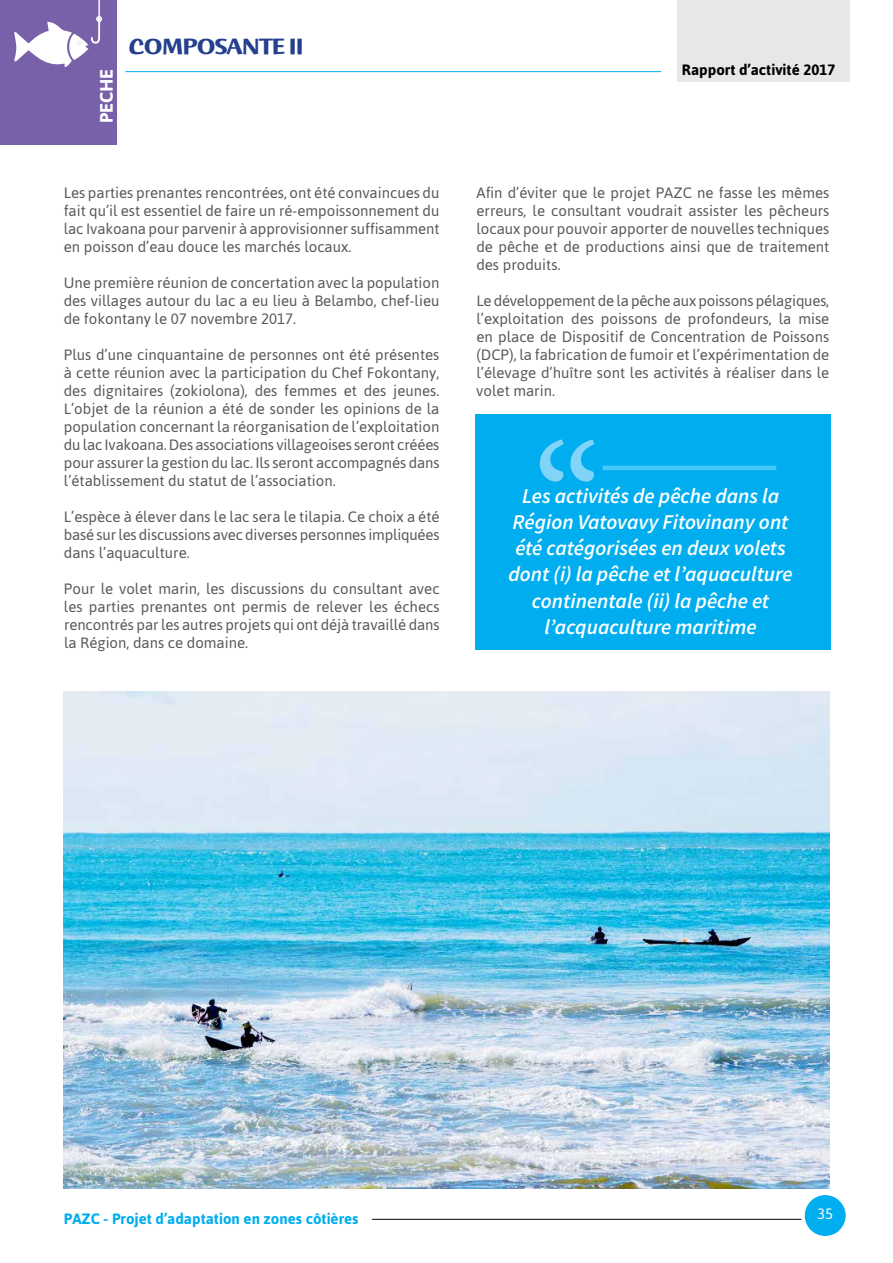
<style>
.page{position:relative;width:893px;height:1263px;background:#fff}
.page>*{position:absolute;margin:0;border:0;box-sizing:border-box;transform-origin:0 0}
.t1{font:24px "Humana Sans ITCTT Bold";letter-spacing:-.04em;color:#25408f}
.t2{font:italic 600 21px/26.2px "Source Sans Pro";color:#fff;text-align:center}
.t3{font:700 18px "Asap";color:#fff}
.t4{font:15px/18px "Asap";color:#58595b;text-align:justify}
.t5{font:700 15px "Asap";color:#00aeef}
.t6{font:700 15px "Asap";color:#000}
.t7{font:15px "Asap";color:#fff}
</style>
<div class="page">
<div style="left:677px;top:0;width:173px;height:81px;background:#e6e7e8"></div>
<img style="left:64px;top:692px;width:765px;height:496px">
<div style="left:475px;top:414px;width:355px;height:235px;background:#00aeef"></div>
<svg style="left:540px;top:439px;width:54px;height:43px"></svg>
<hr style="left:603px;top:466px;width:173px;height:4px;background:#44c8f5">
<hr style="left:125px;top:71px;width:536px;height:1px;background:#00aeef">
<hr style="left:372px;top:1219px;width:429px;height:1px;background:#000">
<div style="left:805px;top:1195px;width:41px;height:41px;background:#00aeef;border-radius:50%"></div>
<div style="left:0;top:0;width:116px;height:144px;background:#7961aa"></div>
<svg style="left:14px;top:0;width:88px;height:67px"></svg>
<p class="t3" style="left:95px;top:123px;width:56px;rotate:-90deg">PECHE</p>
<h1 class="t1" style="left:129px;top:34px;width:177px">COMPOSANTE II</h1>
<p class="t4" style="left:64px;top:183px;width:377px">Les parties prenantes rencontrées, ont été convaincues du fait qu’il est essentiel de faire un ré-empoissonnement du lac Ivakoana pour parvenir à approvisionner suffisamment en poisson d’eau douce les marchés locaux.</p>
<p class="t4" style="left:64px;top:273px;width:377px">Une première réunion de concertation avec la population des villages autour du lac a eu lieu à Belambo, chef-lieu de fokontany le 07 novembre 2017.</p>
<p class="t4" style="left:64px;top:345px;width:377px">Plus d’une cinquantaine de personnes ont été présentes à cette réunion avec la participation du Chef Fokontany, des dignitaires (zokiolona), des femmes et des jeunes.<br>L’objet de la réunion a été de sonder les opinions de la population concernant la réorganisation de l’exploitation du lac Ivakoana. Des associations villageoises seront créées pour assurer la gestion du lac. Ils seront accompagnés dans l’établissement du statut de l’association.</p>
<p class="t4" style="left:64px;top:507px;width:377px">L’espèce à élever dans le lac sera le tilapia. Ce choix a été basé sur les discussions avec diverses personnes impliquées dans l’aquaculture.</p>
<p class="t4" style="left:64px;top:579px;width:377px">Pour le volet marin, les discussions du consultant avec les parties prenantes ont permis de relever les échecs rencontrés par les autres projets qui ont déjà travaillé dans la Région, dans ce domaine.</p>
<p class="t6" style="left:682px;top:60px;width:155px">Rapport d’activité 2017</p>
<p class="t4" style="left:476px;top:183px;width:354px">Afin d’éviter que le projet PAZC ne fasse les mêmes erreurs, le consultant voudrait assister les pêcheurs locaux pour pouvoir apporter de nouvelles techniques de pêche et de productions ainsi que de traitement des produits.</p>
<p class="t4" style="left:476px;top:291px;width:354px">Le développement de la pêche aux poissons pélagiques, l’exploitation des poissons de profondeurs, la mise en place de Dispositif de Concentration de Poissons (DCP), la fabrication de fumoir et l’expérimentation de l’élevage d’huître sont les activités à réaliser dans le volet marin.</p>
<h2 class="t2" style="left:508px;top:482px;width:286px">Les activités de pêche dans la<br>Région Vatovavy Fitovinany ont été catégorisées en deux volets dont (i) la pêche et l’aquaculture continentale (ii) la pêche et l’acquaculture maritime</h2>
<p class="t5" style="left:64px;top:1209px;width:296px">PAZC - Projet d’adaptation en zones côtières</p>
<p class="t7" style="left:817px;top:1204px;width:18px">35</p>
</div>
